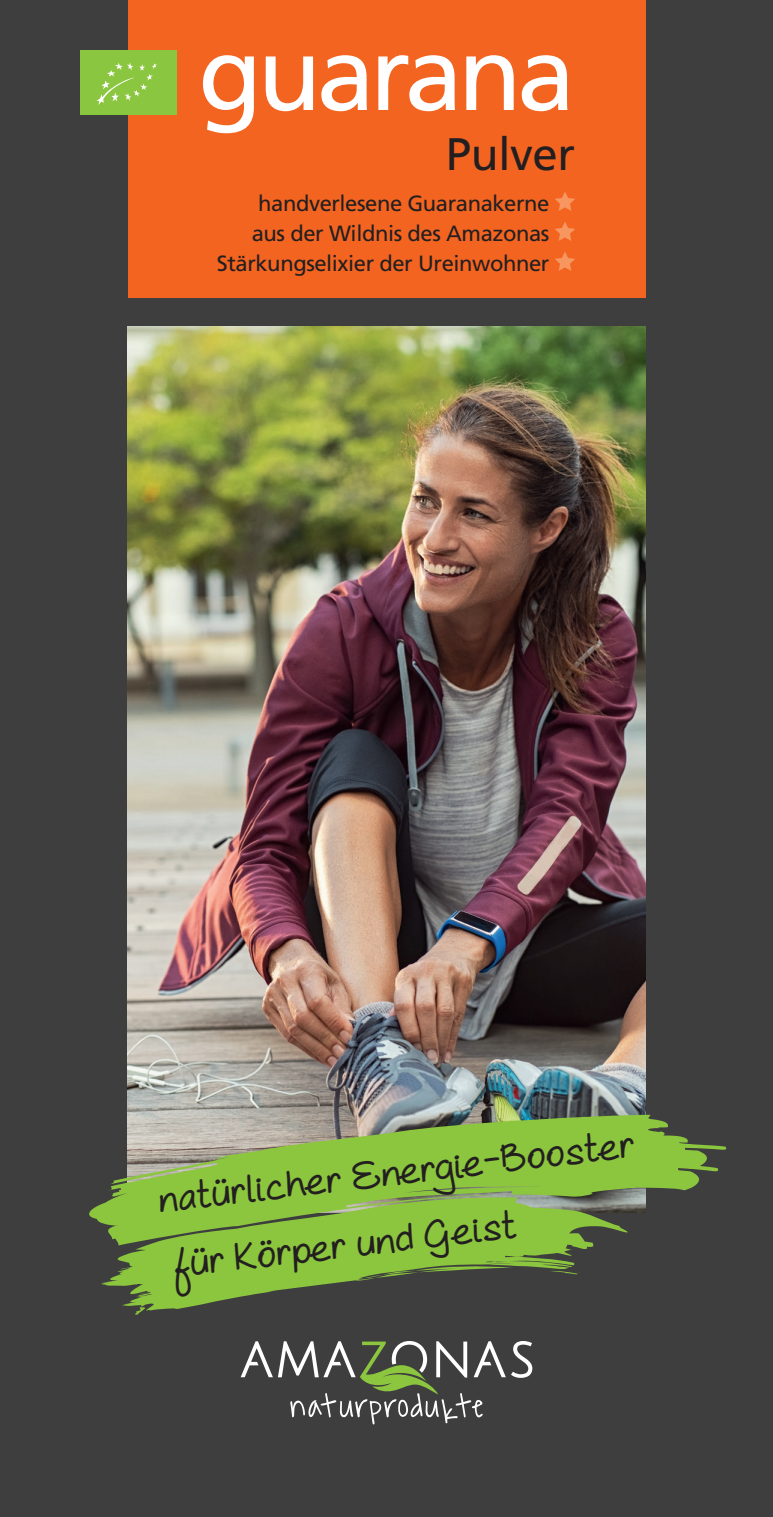
<style>
.page{position:relative;width:773px;height:1517px;background:#fff}
.page>*{position:absolute;margin:0;border:0;box-sizing:border-box;transform-origin:0 0}
.t1{font:105px "Frutiger";letter-spacing:-.045em;color:#fff}
.t2{font:45.5px "Frutiger";letter-spacing:-.01em;color:#231f20}
.t3{font:800 38.75px/66px "As Cute As";color:#231f20}
.t4{font:22px/30px "Frutiger";letter-spacing:-.02em;color:#231f20;text-align:right}
</style>
<div class="page">
<div style="left:0;top:0;width:772px;height:1517px;background:#3e3e3f"></div>
<div style="left:128px;top:0;width:517px;height:298px;background:#f36421"></div>
<svg style="left:555px;top:192px;width:20px;height:19px"></svg>
<svg style="left:555px;top:222px;width:20px;height:19px"></svg>
<svg style="left:555px;top:252px;width:20px;height:19px"></svg>
<img style="left:128px;top:326px;width:517px;height:788px">
<div style="left:80px;top:50px;width:96px;height:64px;background:#8bc640"></div>
<svg style="left:96px;top:63px;width:61px;height:42px"></svg>
<svg style="left:240px;top:1341px;width:292px;height:83px"></svg>
<svg style="left:109px;top:1114px;width:617px;height:119px;fill:#8bc63e"></svg>
<svg style="left:89px;top:1196px;width:538px;height:118px;fill:#8bc63e"></svg>
<h1 class="t1" style="left:198px;top:12px;width:378px">guarana</h1>
<h2 class="t2" style="left:446px;top:128px;width:131px">Pulver</h2>
<p class="t4" style="left:217px;top:188px;width:334px">handverlesene Guaranakerne<br>aus der Wildnis des Amazonas<br>Stärkungselixier der Ureinwohner</p>
<h3 class="t3" style="left:154px;top:1167px;width:481px;rotate:-7deg">natürlicher Energie-Booster für Körper und Geist</h3>
</div>
